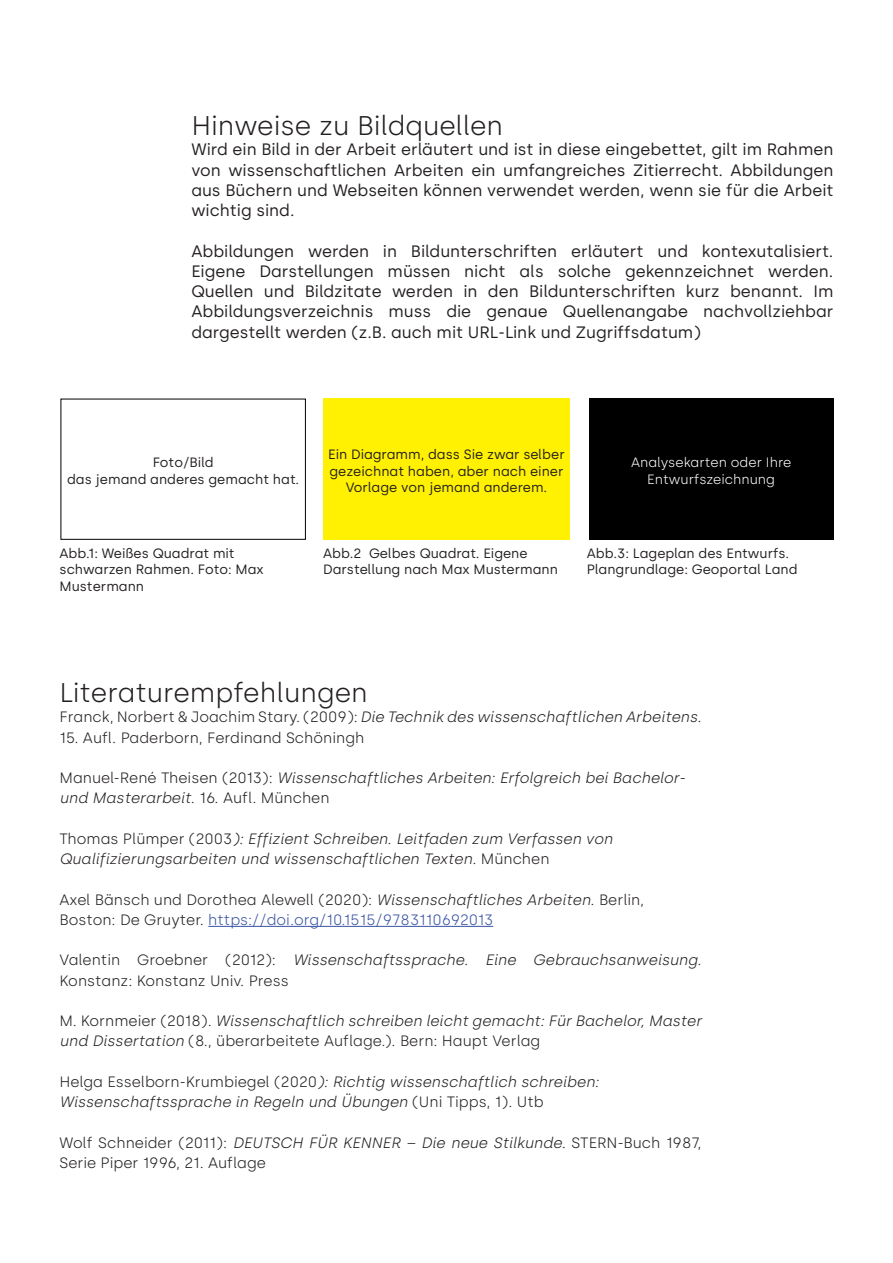
<style>
.page{position:relative;width:893px;height:1263px;background:#fff}
.page>*{position:absolute;margin:0;border:0;box-sizing:border-box;transform-origin:0 0}
.t1{font:300 27px "Silka";color:#231f20}
.t2{font:16.5px/20.2px "Silka";color:#231f20;text-align:justify}
.t3{font:italic 300 15px/20.2px "Silka";color:#231f20}
.t4{font:300 15px/20.2px "Silka";color:#231f20}
.t5{font:13.5px/16.2px "Silka";color:#231f20}
.t6{font:300 13.5px/16.2px "Silka";color:#fff;text-align:center}
.s1{font-style:normal}
.s2{font-style:italic}
.s3{color:#3853a3}
</style>
<div class="page">
<div style="left:61px;top:399px;width:245px;height:141px;border:1px solid #000"></div>
<div style="left:323px;top:398px;width:247px;height:142px;background:#fff101"></div>
<div style="left:589px;top:398px;width:244px;height:142px;background:#000"></div>
<hr style="left:208px;top:926px;width:285px;height:1px;background:#3853a3">
<h1 class="t1" style="left:191px;top:110px;width:313px">Hinweise zu Bildquellen</h1>
<p class="t2" style="left:191px;top:139px;width:644px">Wird ein Bild in der Arbeit erläutert und ist in diese eingebettet, gilt im Rahmen von wissenschaftlichen Arbeiten ein umfangreiches Zitierrecht. Abbildungen aus Büchern und Webseiten können verwendet werden, wenn sie für die Arbeit wichtig sind.</p>
<p class="t2" style="left:191px;top:241px;width:644px">Abbildungen werden in Bildunterschriften erläutert und kontexutalisiert.<br>Eigene Darstellungen müssen nicht als solche gekennzeichnet werden.<br>Quellen und Bildzitate werden in den Bildunterschriften kurz benannt. Im Abbildungsverzeichnis muss die genaue Quellenangabe nachvollziehbar dargestellt werden (z.B. auch mit URL-Link und Zugriffsdatum)</p>
<p class="t5" style="left:67px;top:455px;width:234px;text-align:center">Foto/Bild<br>das jemand anderes gemacht hat.</p>
<p class="t5" style="left:60px;top:545px;width:206px">Abb.1: Weißes Quadrat mit schwarzen Rahmen. Foto: Max<br>Mustermann</p>
<p class="t5" style="left:328px;top:447px;width:238px;text-align:center">Ein Diagramm, dass Sie zwar selber gezeichnat haben, aber nach einer<br>Vorlage von jemand anderem.</p>
<p class="t5" style="left:323px;top:545px;width:236px">Abb.2 Gelbes Quadrat. Eigene<br>Darstellung nach Max Mustermann</p>
<p class="t6" style="left:631px;top:455px;width:162px">Analysekarten oder Ihre<br>Entwurfszeichnung</p>
<p class="t5" style="left:587px;top:545px;width:212px">Abb.3: Lageplan des Entwurfs.<br>Plangrundlage: Geoportal Land</p>
<h1 class="t1" style="left:60px;top:677px;width:310px">Literaturempfehlungen</h1>
<p class="t3" style="left:60px;top:707px;width:644px"><span class="s1">Franck, Norbert &amp; Joachim Stary. (2009):</span> Die Technik des wissenschaftlichen Arbeitens<span class="s1">.</span></p>
<p class="t4" style="left:60px;top:727px;width:306px">15. Aufl. Paderborn, Ferdinand Schöningh</p>
<p class="t3" style="left:60px;top:768px;width:627px"><span class="s1">Manuel-René Theisen (2013):</span> Wissenschaftliches Arbeiten: Erfolgreich bei Bachelor&shy;und Masterarbeit<span class="s1">. 16. Aufl. München</span></p>
<p class="t3" style="left:60px;top:828px;width:555px"><span class="s1">Thomas Plümper (2003</span>): Effizient Schreiben. Leitfaden zum Verfassen von<br>Qualifizierungsarbeiten und wissenschaftlichen Texten<span class="s1">. München</span></p>
<p class="t4" style="left:60px;top:889px;width:586px">Axel Bänsch und Dorothea Alewell (2020): <span class="s2">Wissenschaftliches Arbeiten</span>. Berlin,<br>Boston: De Gruyter. <span class="s3">https://doi.org/10.1515/9783110692013</span></p>
<p class="t4" style="left:60px;top:950px;width:644px">Valentin Groebner (2012): <span class="s2">Wissenschaftssprache. Eine Gebrauchsanweisung</span>.<br>Konstanz: Konstanz Univ. Press</p>
<p class="t3" style="left:60px;top:1011px;width:644px"><span class="s1">M. Kornmeier (2018).</span> Wissenschaftlich schreiben leicht gemacht: Für Bachelor, Master und Dissertation <span class="s1">(8., überarbeitete Auflage.). Bern: Haupt Verlag</span></p>
<p class="t3" style="left:60px;top:1071px;width:541px"><span class="s1">Helga Esselborn-Krumbiegel (2020</span>): Richtig wissenschaftlich schreiben:<br>Wissenschaftssprache in Regeln und Übungen <span class="s1">(Uni Tipps, 1). Utb</span></p>
<p class="t4" style="left:60px;top:1132px;width:644px">Wolf Schneider (2011): <span class="s2">DEUTSCH FÜR KENNER – Die neue Stilkunde.</span> STERN-Buch 1987,<br>Serie Piper 1996, 21. Auflage</p>
</div>
